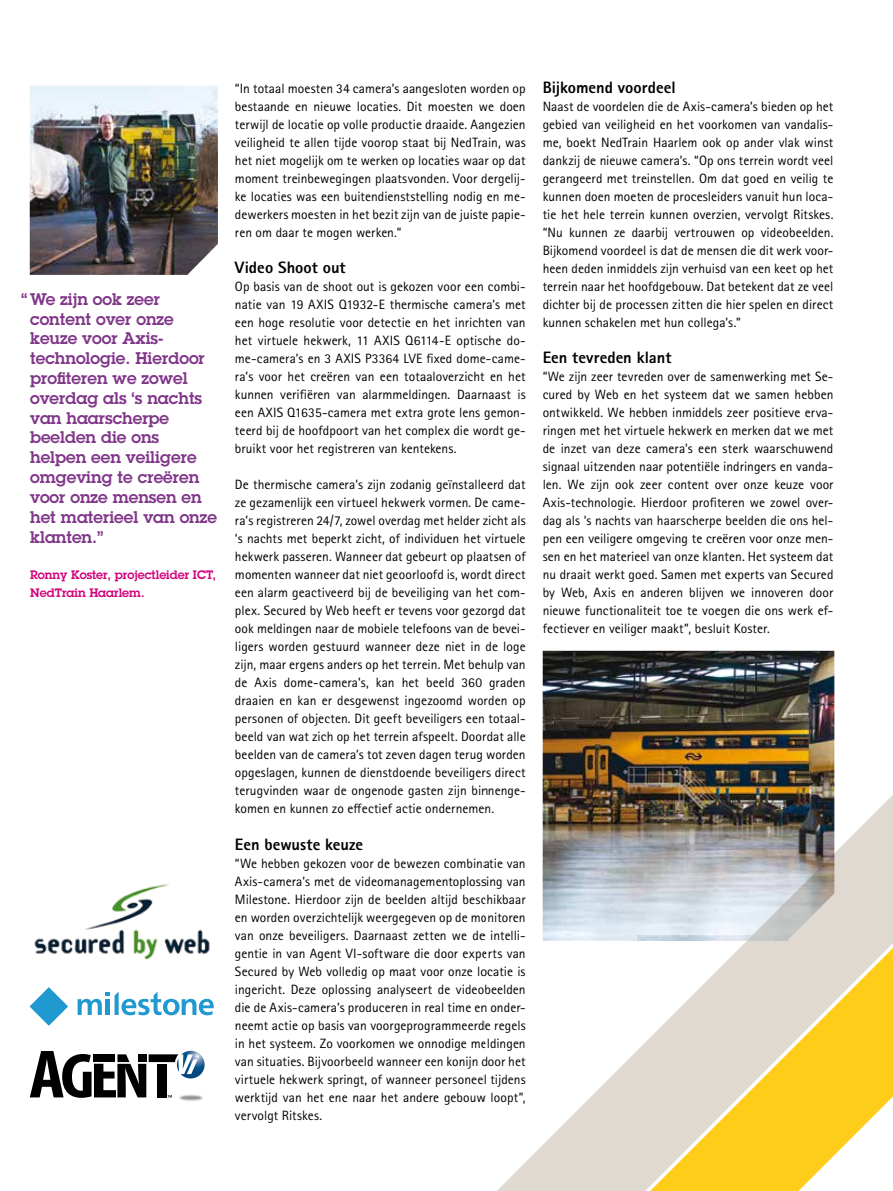
<style>
.page{position:relative;width:893px;height:1191px;background:#fff}
.page>*{position:absolute;margin:0;border:0;box-sizing:border-box;transform-origin:0 0}
.t1{font:600 16.5px/19.8px "Lubalin Graph ECG";color:#803689}
.t2{font:800 16.5px "Rotis Sans Serif Pro";color:#000}
.t3{font:13.5px/18px "Rotis Sans Serif Pro";letter-spacing:.005em;color:#000;text-align:justify}
.t4{font:600 12px/18px "Lubalin Graph ECG";color:#d2007a}
</style>
<div class="page">
<img style="left:30px;top:86px;width:188px;height:189px">
<img style="left:543px;top:651px;width:291px;height:131px">
<img style="left:497px;top:782px;width:396px;height:409px">
<svg style="left:637px;top:935px;width:256px;height:256px"></svg>
<img style="left:34px;top:883px;width:176px;height:77px">
<svg style="left:78px;top:991px;width:136px;height:24px"></svg>
<svg style="left:30px;top:987px;width:38px;height:38px"></svg>
<img style="left:164px;top:1095px;width:39px;height:6px">
<svg style="left:177px;top:1050px;width:28px;height:28px"></svg>
<svg style="left:30px;top:1051px;width:168px;height:46px"></svg>
<div style="left:157px;top:1063px;width:10px;height:34px;background:#000"></div>
<p class="t1" style="left:30px;top:289px;width:188px;text-indent:-9px">“ We zijn ook zeer content over onze keuze voor Axis&shy;technologie. Hierdoor profiteren we zowel overdag als ‘s nachts van haarscherpe beelden die ons helpen een veiligere omgeving te creëren voor onze mensen en het materieel van onze klanten.”</p>
<p class="t4" style="left:30px;top:565px;width:187px">Ronny Koster, projectleider ICT,<br>NedTrain Haarlem.</p>
<p class="t3" style="left:235px;top:80px;width:292px">“In totaal moesten 34 camera’s aangesloten worden op bestaande en nieuwe locaties. Dit moesten we doen terwijl de locatie op volle productie draaide. Aangezien veiligheid te allen tijde voorop staat bij NedTrain, was het niet mogelijk om te werken op locaties waar op dat moment treinbewegingen plaatsvonden. Voor dergelij&shy;ke locaties was een buitendienststelling nodig en me&shy;dewerkers moesten in het bezit zijn van de juiste papie&shy;ren om daar te mogen werken.”</p>
<p class="t2" style="left:235px;top:257px;width:112px">Video Shoot out</p>
<p class="t3" style="left:235px;top:278px;width:292px">Op basis van de shoot out is gekozen voor een combi&shy;natie van 19 AXIS Q1932-E thermische camera’s met een hoge resolutie voor detectie en het inrichten van het virtuele hekwerk, 11 AXIS Q6114-E optische do&shy;me-camera’s en 3 AXIS P3364 LVE fixed dome-came&shy;ra’s voor het creëren van een totaaloverzicht en het kunnen verifiëren van alarmmeldingen. Daarnaast is een AXIS Q1635-camera met extra grote lens gemon&shy;teerd bij de hoofdpoort van het complex die wordt ge&shy;bruikt voor het registreren van kentekens.</p>
<p class="t3" style="left:235px;top:476px;width:292px">De thermische camera’s zijn zodanig geïnstalleerd dat ze gezamenlijk een virtueel hekwerk vormen. De came&shy;ra’s registreren 24/7, zowel overdag met helder zicht als ‘s nachts met beperkt zicht, of individuen het virtuele hekwerk passeren. Wanneer dat gebeurt op plaatsen of momenten wanneer dat niet geoorloofd is, wordt direct een alarm geactiveerd bij de beveiliging van het com&shy;plex. Secured by Web heeft er tevens voor gezorgd dat ook meldingen naar de mobiele telefoons van de bevei&shy;ligers worden gestuurd wanneer deze niet in de loge zijn, maar ergens anders op het terrein. Met behulp van de Axis dome-camera’s, kan het beeld 360 graden draaien en kan er desgewenst ingezoomd worden op personen of objecten. Dit geeft beveiligers een totaal&shy;beeld van wat zich op het terrein afspeelt. Doordat alle beelden van de camera’s tot zeven dagen terug worden opgeslagen, kunnen de dienstdoende beveiligers direct terugvinden waar de ongenode gasten zijn binnenge&shy;komen en kunnen zo effectief actie ondernemen.</p>
<p class="t2" style="left:235px;top:833px;width:130px">Een bewuste keuze</p>
<p class="t3" style="left:235px;top:854px;width:292px">“We hebben gekozen voor de bewezen combinatie van Axis-camera’s met de videomanagementoplossing van Milestone. Hierdoor zijn de beelden altijd beschikbaar en worden overzichtelijk weergegeven op de monitoren van onze beveiligers. Daarnaast zetten we de intelli&shy;gentie in van Agent VI-software die door experts van Secured by Web volledig op maat voor onze locatie is ingericht. Deze oplossing analyseert de videobeelden die de Axis-camera’s produceren in real time en onder&shy;neemt actie op basis van voorgeprogrammeerde regels in het systeem. Zo voorkomen we onnodige meldingen van situaties. Bijvoorbeeld wanneer een konijn door het virtuele hekwerk springt, of wanneer personeel tijdens werktijd van het ene naar het andere gebouw loopt”, vervolgt Ritskes.</p>
<p class="t2" style="left:543px;top:77px;width:134px">Bijkomend voordeel</p>
<p class="t3" style="left:543px;top:98px;width:292px">Naast de voordelen die de Axis-camera’s bieden op het gebied van veiligheid en het voorkomen van vandalis&shy;me, boekt NedTrain Haarlem ook op ander vlak winst dankzij de nieuwe camera’s. “Op ons terrein wordt veel gerangeerd met treinstellen. Om dat goed en veilig te kunnen doen moeten de procesleiders vanuit hun loca&shy;tie het hele terrein kunnen overzien, vervolgt Ritskes. “Nu kunnen ze daarbij vertrouwen op videobeelden.<br>Bijkomend voordeel is dat de mensen die dit werk voor&shy;heen deden inmiddels zijn verhuisd van een keet op het terrein naar het hoofdgebouw. Dat betekent dat ze veel dichter bij de processen zitten die hier spelen en direct kunnen schakelen met hun collega’s.”</p>
<p class="t2" style="left:543px;top:347px;width:130px">Een tevreden klant</p>
<p class="t3" style="left:543px;top:368px;width:292px">“We zijn zeer tevreden over de samenwerking met Se&shy;cured by Web en het systeem dat we samen hebben ontwikkeld. We hebben inmiddels zeer positieve erva&shy;ringen met het virtuele hekwerk en merken dat we met de inzet van deze camera’s een sterk waarschuwend signaal uitzenden naar potentiële indringers en vanda&shy;len. We zijn ook zeer content over onze keuze voor Axis-technologie. Hierdoor profiteren we zowel over&shy;dag als ‘s nachts van haarscherpe beelden die ons hel&shy;pen een veiligere omgeving te creëren voor onze men&shy;sen en het materieel van onze klanten. Het systeem dat nu draait werkt goed. Samen met experts van Secured by Web, Axis en anderen blijven we innoveren door nieuwe functionaliteit toe te voegen die ons werk ef&shy;fectiever en veiliger maakt”, besluit Koster.</p>
</div>
